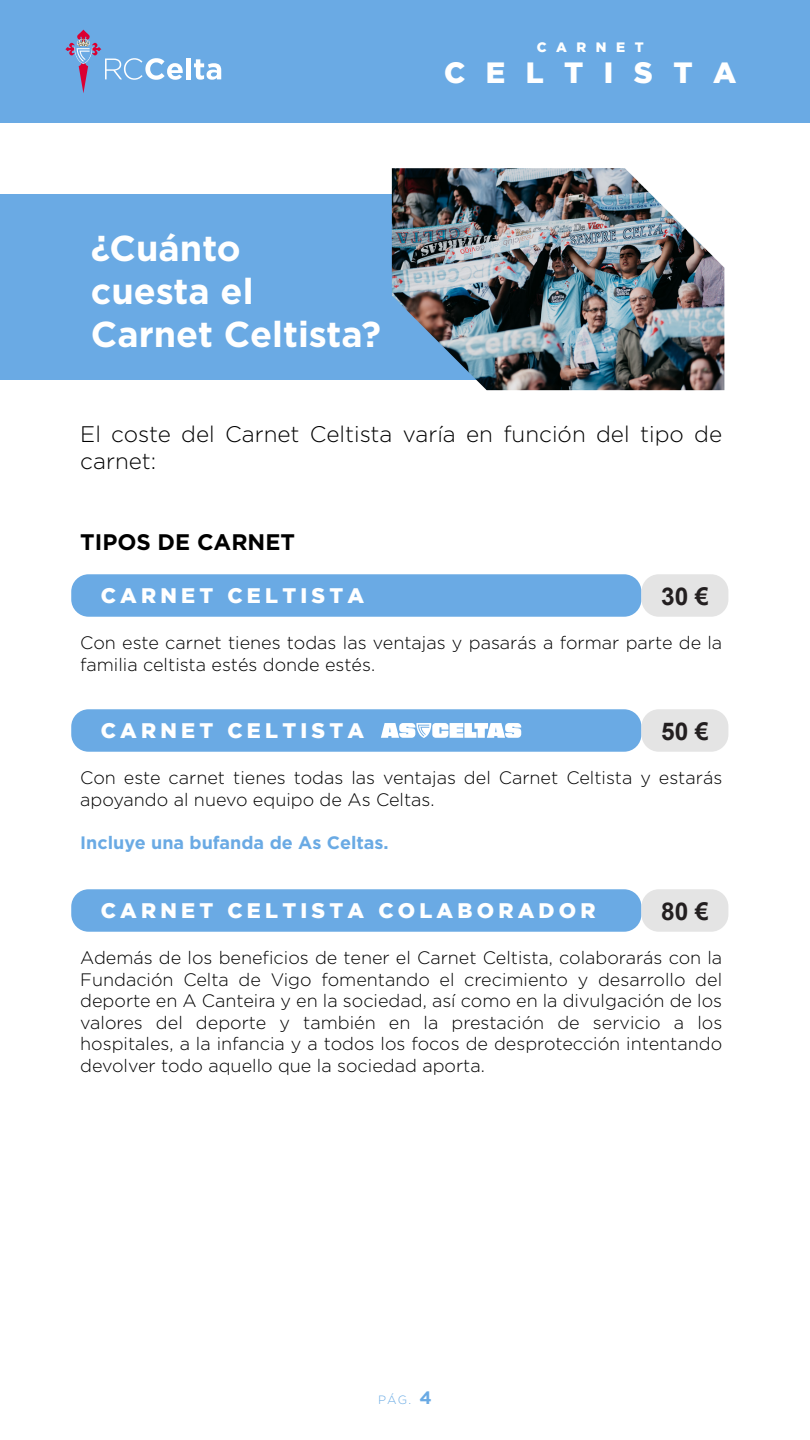
<style>
.page{position:relative;width:810px;height:1440px;background:#fff}
.page>*{position:absolute;margin:0;border:0;box-sizing:border-box;transform-origin:0 0}
.t1{font:700 36px/43.2px "Gotham";color:#fff}
.t2{font:900 29.25px "Gotham";letter-spacing:.7em;color:#fff}
.t3{font:700 24.45px "Arial";color:#231f20}
.t4{font:300 22.5px/27px "Gotham";color:#000}
.t5{font:700 22.5px "Gotham";color:#000}
.t6{font:900 21px "Gotham";letter-spacing:.2em;color:#fff}
.t7{font:300 18px/21.6px "Gotham";color:#000}
.t8{font:700 18px "Gotham";color:#6aaae4}
.t9{font:900 13.58px "Gotham";letter-spacing:.7em;color:#fff}
.t10{font:300 12px "Gotham";color:#6aaae4}
.s1{font-weight:700;font-size:17.92px}
</style>
<div class="page">
<div style="left:0;top:0;width:810px;height:122px;background:#6aaae4"></div>
<div style="left:186px;top:58px;width:5px;height:21px;background:#fff"></div>
<svg style="left:194px;top:59px;width:27px;height:21px"></svg>
<svg style="left:65px;top:30px;width:118px;height:63px"></svg>
<div style="left:0;top:194px;width:532px;height:186px;background:#6aaae4"></div>
<img style="left:392px;top:168px;width:332px;height:222px">
<div style="left:71px;top:574px;width:570px;height:43px;background:#6aaae4;border-radius:17px"></div>
<div style="left:641px;top:574px;width:87px;height:43px;background:#e4e4e4;border-radius:17px"></div>
<div style="left:71px;top:709px;width:570px;height:43px;background:#6aaae4;border-radius:17px"></div>
<div style="left:641px;top:709px;width:87px;height:43px;background:#e4e4e4;border-radius:17px"></div>
<div style="left:71px;top:889px;width:570px;height:43px;background:#6aaae4;border-radius:17px"></div>
<div style="left:641px;top:889px;width:87px;height:43px;background:#e4e4e4;border-radius:17px"></div>
<svg style="left:381px;top:723px;width:140px;height:15px"></svg>
<p class="t9" style="left:537px;top:39px;width:108px">CARNET</p>
<h1 class="t1" style="left:91px;top:226px;width:292px">¿Cuánto<br>cuesta el<br>Carnet Celtista?</h1>
<h2 class="t2" style="left:444px;top:55px;width:294px">CELTISTA</h2>
<p class="t4" style="left:80px;top:420px;width:643px">El coste del Carnet Celtista varía en función del tipo de carnet:</p>
<p class="t5" style="left:80px;top:529px;width:216px">TIPOS DE CARNET</p>
<p class="t6" style="left:101px;top:583px;width:265px">CARNET CELTISTA</p>
<h3 class="t3" style="left:661px;top:579px;width:49px">30 €</h3>
<p class="t7" style="left:80px;top:632px;width:644px">Con este carnet tienes todas las ventajas y pasarás a formar parte de la familia celtista estés donde estés.</p>
<p class="t6" style="left:101px;top:718px;width:265px">CARNET CELTISTA</p>
<h3 class="t3" style="left:661px;top:714px;width:49px">50 €</h3>
<p class="t7" style="left:80px;top:767px;width:644px">Con este carnet tienes todas las ventajas del Carnet Celtista y estarás apoyando al nuevo equipo de As Celtas.</p>
<p class="t8" style="left:80px;top:832px;width:310px">Incluye una bufanda de As Celtas.</p>
<p class="t6" style="left:101px;top:898px;width:496px">CARNET CELTISTA COLABORADOR</p>
<h3 class="t3" style="left:661px;top:894px;width:49px">80 €</h3>
<p class="t7" style="left:80px;top:947px;width:644px;text-align:justify">Además de los beneficios de tener el Carnet Celtista, colaborarás con la Fundación Celta de Vigo fomentando el crecimiento y desarrollo del deporte en A Canteira y en la sociedad, así como en la divulgación de los valores del deporte y también en la prestación de servicio a los hospitales, a la infancia y a todos los focos de desprotección intentando devolver todo aquello que la sociedad aporta.</p>
<p class="t10" style="left:378px;top:1393px;width:55px">PÁG. <span class="s1">4</span></p>
</div>
